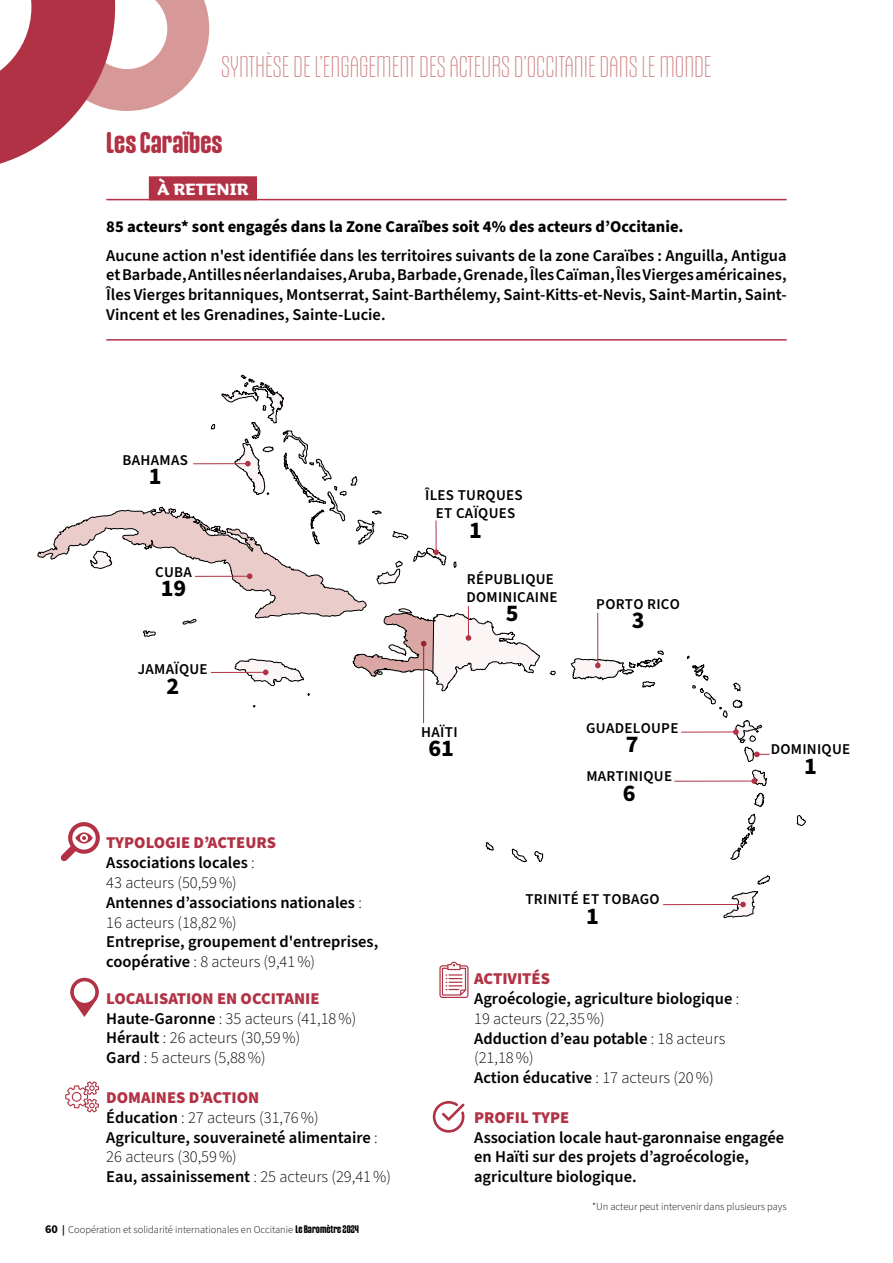
<style>
.page{position:relative;width:893px;height:1263px;background:#fff}
.page>*{position:absolute;margin:0;border:0;box-sizing:border-box;transform-origin:0 0}
.t1{font:300 28.5px "Gothiks Round Super";color:#cf8485}
.t2{font:700 28.5px "Gothiks Round";color:#b23245}
.t3{font:700 24px "Source Sans Pro";color:#000}
.t4{font:700 21px "Sauna Pro";color:#fff}
.t5{font:600 16.5px/19.8px "Source Sans Pro";color:#000}
.t6{font:300 16.5px/19.8px "Source Sans Pro";color:#000}
.t7{font:700 16.5px "Source Sans Pro";color:#000}
.t8{font:900 16.5px "Source Sans Pro";color:#b23245}
.t9{font:600 15px/18px "Source Sans Pro";letter-spacing:.02em;color:#000}
.t10{font:300 10.5px "Source Sans Pro";color:#000}
.s1{font-weight:900;color:#b23245}
.s2{font-weight:300}
.s3{font-weight:600}
.s4{font-weight:700;font-size:12px}
.s5{font-weight:700;font-style:italic}
.s6{font-family:"Gothiks Round";font-weight:700}
</style>
<div class="page">
<svg style="left:485px;top:842px;width:9px;height:9px"></svg>
<svg style="left:796px;top:815px;width:10px;height:11px"></svg>
<svg style="left:534px;top:850px;width:10px;height:12px"></svg>
<svg style="left:511px;top:848px;width:16px;height:14px"></svg>
<svg style="left:549px;top:670px;width:7px;height:6px"></svg>
<hr style="left:423px;top:643px;width:1px;height:80px;background:#b23245">
<hr style="left:597px;top:613px;width:1px;height:53px;background:#b23245">
<svg style="left:571px;top:650px;width:93px;height:38px"></svg>
<hr style="left:681px;top:732px;width:55px;height:1px;background:#b23245">
<hr style="left:674px;top:781px;width:80px;height:1px;background:#b23245">
<svg style="left:729px;top:769px;width:39px;height:91px"></svg>
<hr style="left:663px;top:904px;width:80px;height:1px;background:#b23245">
<svg style="left:723px;top:875px;width:47px;height:43px"></svg>
<svg style="left:686px;top:655px;width:84px;height:107px"></svg>
<svg style="left:37px;top:374px;width:503px;height:322px"></svg>
<svg style="left:0;top:0;width:209px;height:164px"></svg>
<div style="left:149px;top:176px;width:108px;height:24px;background:#b23245"></div>
<hr style="left:106px;top:199px;width:681px;height:1px;background:#b23245">
<hr style="left:106px;top:339px;width:681px;height:2px;background:#b23245">
<svg style="left:61px;top:822px;width:39px;height:39px"></svg>
<svg style="left:70px;top:978px;width:29px;height:39px"></svg>
<svg style="left:65px;top:1081px;width:34px;height:32px"></svg>
<svg style="left:439px;top:962px;width:29px;height:36px"></svg>
<svg style="left:433px;top:1101px;width:32px;height:32px"></svg>
<h1 class="t1" style="left:221px;top:51px;width:492px">SYNTHÈSE DE L’ENGAGEMENT DES ACTEURS D’OCCITANIE DANS LE MONDE</h1>
<h1 class="t2" style="left:106px;top:125px;width:118px">Les Caraïbes</h1>
<p class="t4" style="left:157px;top:177px;width:93px">À RETENIR</p>
<p class="t7" style="left:106px;top:216px;width:579px">85 acteurs* sont engagés dans la Zone Caraïbes soit 4% des acteurs d’Occitanie.</p>
<p class="t5" style="left:106px;top:246px;width:682px;text-align:justify">Aucune action n'est identifiée dans les territoires suivants de la zone Caraïbes : Anguilla, Antigua et Barbade, Antilles néerlandaises, Aruba, Barbade, Grenade, Îles Caïman, Îles Vierges américaines, Îles Vierges britanniques, Montserrat, Saint-Barthélemy, Saint-Kitts-et-Nevis, Saint-Martin, Saint-Vincent et les Grenadines, Sainte-Lucie.</p>
<p class="t9" style="left:123px;top:451px;width:67px">BAHAMAS</p>
<h2 class="t3" style="left:149px;top:460px;width:14px">1</h2>
<p class="t9" style="left:155px;top:563px;width:38px">CUBA</p>
<h2 class="t3" style="left:161px;top:572px;width:27px">19</h2>
<p class="t9" style="left:138px;top:661px;width:71px">JAMAÏQUE</p>
<h2 class="t3" style="left:166px;top:669px;width:14px">2</h2>
<p class="t5" style="left:106px;top:833px;width:257px"><span class="s1">TYPOLOGIE D’ACTEURS<br></span>Associations locales <span class="s2">:<br>43 acteurs (50,59 %)<br></span>Antennes d’associations nationales <span class="s2">:<br>16 acteurs (18,82 %)</span></p>
<p class="t5" style="left:106px;top:932px;width:273px">Entreprise, groupement d'entreprises, coopérative <span class="s2">: 8 acteurs (9,41 %)</span></p>
<p class="t6" style="left:106px;top:989px;width:251px"><span class="s1">LOCALISATION EN OCCITANIE<br></span><span class="s3">Haute-Garonne</span> : 35 acteurs (41,18 %)<br><span class="s3">Hérault</span> : 26 acteurs (30,59 %)<br><span class="s3">Gard</span> : 5 acteurs (5,88 %)</p>
<p class="t5" style="left:106px;top:1088px;width:286px"><span class="s1">DOMAINES D’ACTION<br></span>Éducation <span class="s2">: 27 acteurs (31,76 %)<br></span>Agriculture, souveraineté alimentaire <span class="s2">:<br>26 acteurs (30,59 %)<br></span>Eau, assainissement <span class="s2">: 25 acteurs (29,41 %)</span></p>
<p class="t10" style="left:45px;top:1223px;width:315px"><span class="s4">60</span> <span class="s5">|</span> Coopération et solidarité internationales en Occitanie <span class="s6">Le Baromètre 2024</span></p>
<p class="t9" style="left:425px;top:486px;width:99px;text-align:center">ÎLES TURQUES<br>ET CAÏQUES</p>
<h2 class="t3" style="left:469px;top:513px;width:14px">1</h2>
<p class="t9" style="left:466px;top:570px;width:93px">RÉPUBLIQUE<br>DOMINICAINE</p>
<h2 class="t3" style="left:506px;top:597px;width:14px">5</h2>
<p class="t9" style="left:596px;top:595px;width:85px">PORTO RICO</p>
<h2 class="t3" style="left:632px;top:604px;width:14px">3</h2>
<p class="t9" style="left:421px;top:723px;width:38px">HAÏTI</p>
<h2 class="t3" style="left:428px;top:732px;width:27px">61</h2>
<p class="t9" style="left:586px;top:719px;width:94px">GUADELOUPE</p>
<h2 class="t3" style="left:626px;top:728px;width:14px">7</h2>
<p class="t9" style="left:771px;top:741px;width:81px">DOMINIQUE</p>
<h2 class="t3" style="left:804px;top:750px;width:14px">1</h2>
<p class="t9" style="left:586px;top:768px;width:87px">MARTINIQUE</p>
<h2 class="t3" style="left:623px;top:776px;width:14px">6</h2>
<p class="t9" style="left:525px;top:891px;width:136px">TRINITÉ ET TOBAGO</p>
<h2 class="t3" style="left:586px;top:900px;width:14px">1</h2>
<p class="t5" style="left:474px;top:969px;width:267px"><span class="s1">ACTIVITÉS<br></span>Agroécologie, agriculture biologique <span class="s2">:<br>19 acteurs (22,35 %)<br></span>Adduction d’eau potable <span class="s2">: 18 acteurs (21,18 %)<br></span>Action éducative <span class="s2">: 17 acteurs (20 %)</span></p>
<p class="t8" style="left:474px;top:1106px;width:97px">PROFIL TYPE</p>
<p class="t5" style="left:474px;top:1128px;width:312px">Association locale haut-garonnaise engagée en Haïti sur des projets d’agroécologie, agriculture biologique.</p>
<p class="t10" style="left:592px;top:1199px;width:196px">*Un acteur peut intervenir dans plusieurs pays</p>
</div>
